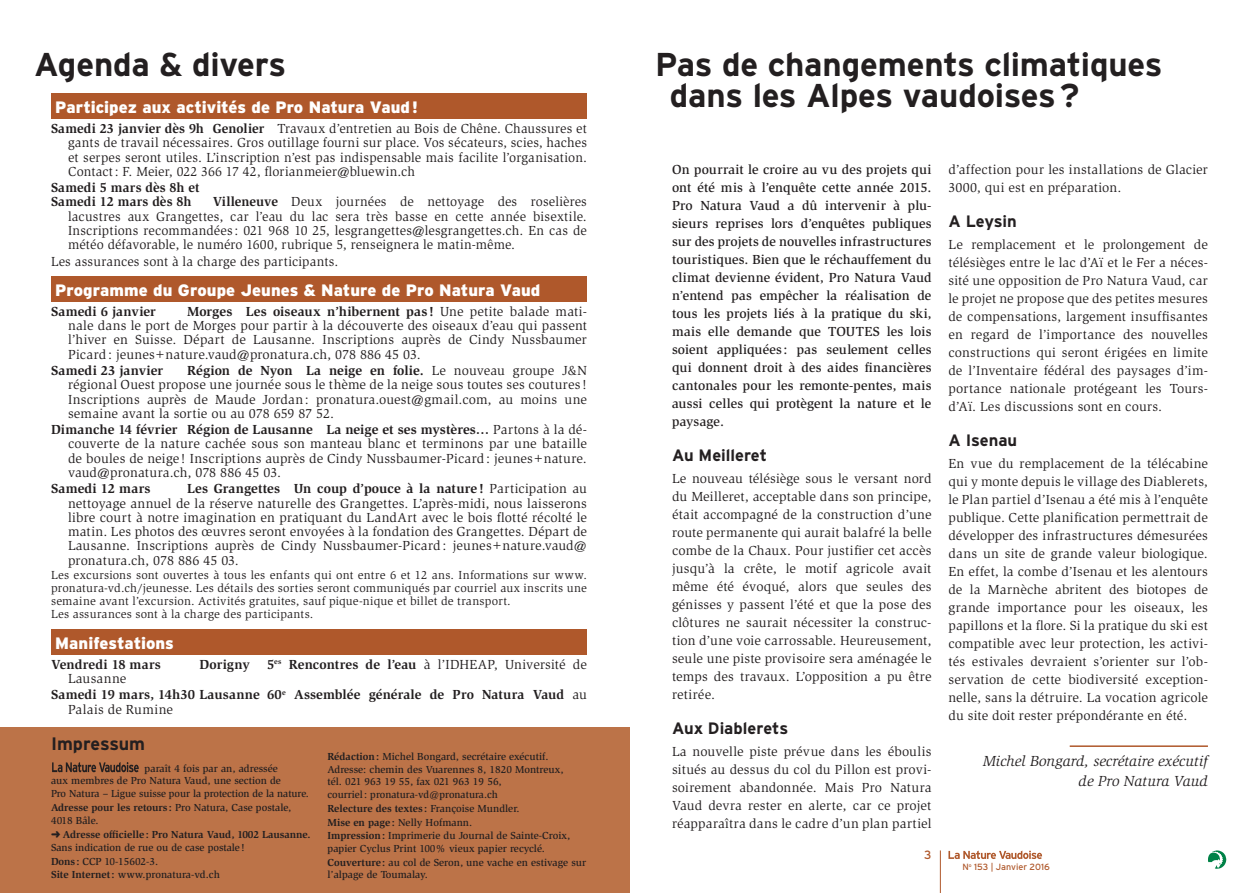
<style>
.page{position:relative;width:1259px;height:893px;background:#fff}
.page>*{position:absolute;margin:0;border:0;box-sizing:border-box;transform-origin:0 0}
.t1{font:700 33px/31.5px "Interstate";letter-spacing:-.01em;color:#231f20}
.t2{font:700 18px "Interstate";letter-spacing:-.01em;color:#231f20}
.t3{font:900 16.5px "Interstate";color:#fff}
.t4{font:700 16.5px "Interstate";color:#231f20}
.t5{font:italic 15px/19.5px "Slimbach Std";letter-spacing:.005em;color:#231f20;text-align:right}
.t6{font:13.5px/18px "Slimbach Std";letter-spacing:.01em;color:#231f20;text-align:justify}
.t7{font:500 13.5px/18px "Slimbach Std";letter-spacing:.01em;color:#231f20;text-align:justify}
.t8{font:700 13.5px/14.2px "Slimbach Std";letter-spacing:.01em;color:#231f20}
.t9{font:12px/12.8px "Slimbach Std";letter-spacing:.02em;color:#231f20}
.t10{font:12px "Interstate";color:#af582b}
.t11{font:500 10.5px/12.8px "Slimbach Std";color:#231f20}
.t12{font:700 10.5px/12.8px "Slimbach Std";color:#231f20}
.t13{font:9px "Interstate";color:#af582b}
.s1{font-weight:700}
.s2{font-weight:400}
.s3{font-weight:500}
</style>
<div class="page">
<hr style="left:940px;top:850px;width:1px;height:43px;background:#af582b">
<svg style="left:1208px;top:850px;width:18px;height:19px"></svg>
<svg style="left:948px;top:851px;width:94px;height:8px"></svg>
<div style="left:0;top:727px;width:629px;height:166px;background:#bc7348"></div>
<svg style="left:52px;top:762px;width:87px;height:10px"></svg>
<div style="left:51px;top:94px;width:536px;height:25px;background:#af582b"></div>
<div style="left:51px;top:276px;width:536px;height:26px;background:#af582b"></div>
<hr style="left:1069px;top:745px;width:139px;height:2px;background:#af582b">
<div style="left:51px;top:629px;width:536px;height:26px;background:#af582b"></div>
<h1 class="t1" style="left:34px;top:48px;width:254px">Agenda &amp; divers</h1>
<p class="t3" style="left:55px;top:98px;width:364px">Participez aux activités de Pro Natura Vaud!</p>
<p class="t6" style="left:68px;top:121px;width:520px;line-height:14.2px;text-indent:-17px"><span class="s1">Samedi 23 janvier dès 9h Genolier</span> Travaux d’entretien au Bois de Chêne. Chaussures et gants de travail nécessaires. Gros outillage fourni sur place. Vos sécateurs, scies, haches et serpes seront utiles. L’inscription n’est pas indispensable mais facilite l’organisation.<br>Contact: F. Meier, 022 366 17 42, florianmeier@bluewin.ch</p>
<p class="t8" style="left:51px;top:180px;width:150px">Samedi 5 mars dès 8h et<br>Samedi 12 mars dès 8h</p>
<p class="t6" style="left:68px;top:195px;width:520px;line-height:14.2px;text-indent:145px"><span class="s1">Villeneuve</span> Deux journées de nettoyage des roselières lacustres aux Grangettes, car l’eau du lac sera très basse en cette année bisextile.<br>Inscriptions recommandées : 021 968 10 25, lesgrangettes@lesgrangettes.ch. En cas de météo défavorable, le numéro 1600, rubrique 5, renseignera le matin-même.</p>
<p class="t6" style="left:51px;top:252px;width:289px">Les assurances sont à la charge des participants.</p>
<p class="t3" style="left:55px;top:281px;width:486px">Programme du Groupe Jeunes &amp; Nature de Pro Natura Vaud</p>
<p class="t8" style="left:51px;top:304px;width:106px">Samedi 6 janvier</p>
<p class="t6" style="left:68px;top:304px;width:520px;line-height:14.2px;text-indent:119px"><span class="s1">Morges Les oiseaux n’hibernent pas !</span> Une petite balade mati&shy;nale dans le port de Morges pour partir à la découverte des oiseaux d’eau qui passent l’hiver en Suisse. Départ de Lausanne. Inscriptions auprès de Cindy Nussbaumer Picard: jeunes+nature.vaud@pronatura.ch, 078 886 45 03.</p>
<p class="t8" style="left:51px;top:363px;width:114px">Samedi 23 janvier</p>
<p class="t6" style="left:68px;top:363px;width:520px;line-height:14.2px;text-indent:119px"><span class="s1">Région de Nyon La neige en folie.</span> Le nouveau groupe J&amp;N régional Ouest propose une journée sous le thème de la neige sous toutes ses coutures !<br>Inscriptions auprès de Maude Jordan: pronatura.ouest@gmail.com, au moins une semaine avant la sortie ou au 078 659 87 52.</p>
<p class="t6" style="left:68px;top:423px;width:520px;line-height:14.2px;text-indent:-17px"><span class="s1">Dimanche 14 février Région de Lausanne La neige et ses mystères…</span> Partons à la dé&shy;couverte de la nature cachée sous son manteau blanc et terminons par une bataille de boules de neige ! Inscriptions auprès de Cindy Nussbaumer-Picard: jeunes+nature. vaud@pronatura.ch, 078 886 45 03.</p>
<p class="t8" style="left:51px;top:482px;width:101px">Samedi 12 mars</p>
<p class="t6" style="left:68px;top:482px;width:520px;line-height:14.2px;text-indent:119px"><span class="s1">Les Grangettes Un coup d’pouce à la nature!</span> Participation au nettoyage annuel de la réserve naturelle des Grangettes. L’après-midi, nous laisserons libre court à notre imagination en pratiquant du LandArt avec le bois flotté récolté le matin. Les photos des œuvres seront envoyées à la fondation des Grangettes. Départ de Lausanne. Inscriptions auprès de Cindy Nussbaumer-Picard: jeunes+nature.vaud@ pronatura.ch, 078 886 45 03.</p>
<p class="t9" style="left:51px;top:569px;width:537px">Les excursions sont ouvertes à tous les enfants qui ont entre 6 et 12 ans. Informations sur www. pronatura-vd.ch/jeunesse. Les détails des sorties seront communiqués par courriel aux inscrits une semaine avant l’excursion. Activités gratuites, sauf pique-nique et billet de transport.<br>Les assurances sont à la charge des participants.</p>
<p class="t3" style="left:55px;top:633px;width:120px">Manifestations</p>
<p class="t8" style="left:51px;top:657px;width:111px">Vendredi 18 mars</p>
<p class="t8" style="left:200px;top:657px;width:52px">Dorigny</p>
<p class="t6" style="left:267px;top:655px;width:321px"><span class="s1">5</span><sup>es</sup> <span class="s1">Rencontres de l’eau</span> à l’IDHEAP, Université de</p>
<p class="t8" style="left:51px;top:670px;width:537px;line-height:16.4px;text-indent:17px"><span class="s2">Lausanne<br></span>Samedi 19 mars, 14h30 Lausanne 60<sup>e</sup> Assemblée générale de Pro Natura Vaud <span class="s2">au</span></p>
<p class="t6" style="left:68px;top:700px;width:106px">Palais de Rumine</p>
<h2 class="t2" style="left:51px;top:734px;width:96px">Impressum</h2>
<p class="t11" style="left:51px;top:762px;width:259px;text-indent:94px">paraît 4 fois par an, adressée<br>aux membres de Pro Natura Vaud, une section de<br>Pro Natura – Ligue suisse pour la protection de la nature.</p>
<p class="t11" style="left:51px;top:801px;width:242px"><span class="s1">Adresse pour les retours :</span> Pro Natura, Case postale,<br>4018 Bâle.</p>
<p class="t12" style="left:51px;top:828px;width:261px">➜ Adresse officielle : Pro Natura Vaud, 1002 Lausanne.<br><span class="s3">Sans indication de rue ou de case postale!</span></p>
<p class="t11" style="left:51px;top:854px;width:170px;line-height:13.6px"><span class="s1">Dons :</span> CCP 10-15602-3.<br><span class="s1">Site Internet:</span> www.pronatura-vd.ch</p>
<p class="t11" style="left:327px;top:750px;width:237px"><span class="s1">Rédaction:</span> Michel Bongard, secrétaire exécutif.<br>Adresse: chemin des Vuarennes 8, 1820 Montreux, tél. 021 963 19 55, fax 021 963 19 56,<br>courriel: pronatura-vd@pronatura.ch</p>
<p class="t11" style="left:327px;top:802px;width:260px;line-height:13.2px"><span class="s1">Relecture des textes :</span> Françoise Mundler.<br><span class="s1">Mise en page:</span> Nelly Hofmann.<br><span class="s1">Impression:</span> Imprimerie du Journal de Sainte-Croix, papier Cyclus Print 100% vieux papier recyclé.<br><span class="s1">Couverture :</span> au col de Seron, une vache en estivage sur l’alpage de Toumalay.</p>
<h1 class="t1" style="left:670px;top:48px;width:494px;text-indent:-15px">Pas de changements climatiques dans les Alpes vaudoises?</h1>
<p class="t7" style="left:672px;top:160px;width:261px">On pourrait le croire au vu des projets qui ont été mis à l’enquête cette année 2015.<br>Pro Natura Vaud a dû intervenir à plu&shy;sieurs reprises lors d’enquêtes publiques sur des projets de nouvelles infrastructures touristiques. Bien que le réchauffement du climat devienne évident, Pro Natura Vaud n’entend pas empêcher la réalisation de tous les projets liés à la pratique du ski, mais elle demande que TOUTES les lois soient appliquées : pas seulement celles qui donnent droit à des aides financières cantonales pour les remonte-pentes, mais aussi celles qui protègent la nature et le paysage.</p>
<p class="t4" style="left:672px;top:446px;width:97px">Au Meilleret</p>
<p class="t6" style="left:672px;top:470px;width:261px">Le nouveau télésiège sous le versant nord du Meilleret, acceptable dans son principe, était accompagné de la construction d’une route permanente qui aurait balafré la belle combe de la Chaux. Pour justifier cet accès jusqu’à la crête, le motif agricole avait même été évoqué, alors que seules des génisses y passent l’été et que la pose des clôtures ne saurait nécessiter la construc&shy;tion d’une voie carrossable. Heureusement, seule une piste provisoire sera aménagée le temps des travaux. L’opposition a pu être retirée.</p>
<p class="t4" style="left:672px;top:719px;width:118px">Aux Diablerets</p>
<p class="t6" style="left:672px;top:743px;width:261px">La nouvelle piste prévue dans les éboulis situés au dessus du col du Pillon est provi&shy;soirement abandonnée. Mais Pro Natura Vaud devra rester en alerte, car ce projet réapparaîtra dans le cadre d’un plan partiel</p>
<p class="t10" style="left:924px;top:848px;width:9px">3</p>
<p class="t6" style="left:948px;top:160px;width:261px">d’affection pour les installations de Glacier<br>3000, qui est en préparation.</p>
<p class="t4" style="left:948px;top:212px;width:70px">A Leysin</p>
<p class="t6" style="left:948px;top:236px;width:261px">Le remplacement et le prolongement de télésièges entre le lac d’Aï et le Fer a néces&shy;sité une opposition de Pro Natura Vaud, car le projet ne propose que des petites mesures de compensations, largement insuffisantes en regard de l’importance des nouvelles constructions qui seront érigées en limite de l’Inventaire fédéral des paysages d’im&shy;portance nationale protégeant les Tours&shy;d’Aï. Les discussions sont en cours.</p>
<p class="t4" style="left:948px;top:431px;width:70px">A Isenau</p>
<p class="t6" style="left:948px;top:455px;width:261px">En vue du remplacement de la télécabine qui y monte depuis le village des Diablerets, le Plan partiel d’Isenau a été mis à l’enquête publique. Cette planification permettrait de développer des infrastructures démesurées dans un site de grande valeur biologique.<br>En effet, la combe d’Isenau et les alentours de la Marnèche abritent des biotopes de grande importance pour les oiseaux, les papillons et la flore. Si la pratique du ski est compatible avec leur protection, les activi&shy;tés estivales devraient s’orienter sur l’ob&shy;servation de cette biodiversité exception&shy;nelle, sans la détruire. La vocation agricole du site doit rester prépondérante en été.</p>
<p class="t5" style="left:983px;top:752px;width:226px">Michel Bongard, secrétaire exécutif de Pro Natura Vaud</p>
<p class="t13" style="left:962px;top:862px;width:89px">N<sup>o</sup> 153 | Janvier 2016</p>
</div>
